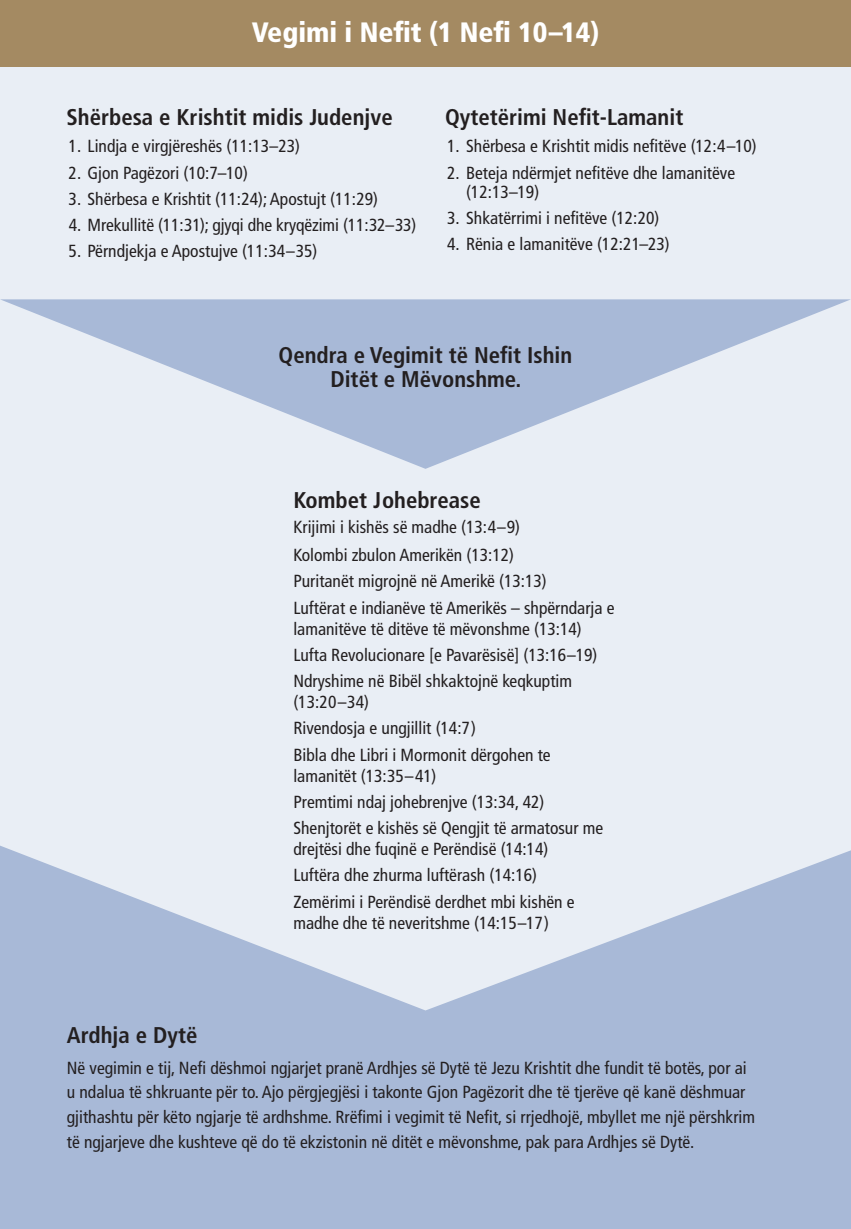
<style>
.page{position:relative;width:851px;height:1229px;background:#fff}
.page>*{position:absolute;margin:0;border:0;box-sizing:border-box;transform-origin:0 0}
.t1{font:900 condensed 28px "Frutigerlds Lat";color:#fff}
.TOPIC-1_title{font:700 condensed 22.75px "Frutigerlds Lat";color:#231f20}
.TOPIC-1_title_CENTER{font:700 condensed 22.75px/24.5px "Frutigerlds Lat";color:#231f20;text-align:center}
.TOPIC-1_para{font:condensed 17.5px/21px "Frutigerlds Lat";color:#231f20}
.TOPIC-1_para_first_L{font:condensed 17.5px/24.5px "Frutigerlds Lat";color:#231f20}
.DIAGM-LISTnmbr-1_par{font:condensed 17.5px/19.2px "Frutigerlds Lat";color:#231f20}
.TOPIC-1_para_first{font:condensed 17.5px "Frutigerlds Lat";color:#231f20}
</style>
<div class="page">
<div style="left:0;top:0;width:850px;height:1228px;background:#e9eef5"></div>
<svg style="left:0;top:299px;width:850px;height:170px"></svg>
<svg style="left:0;top:845px;width:850px;height:383px;fill:#a8b9d7"></svg>
<div style="left:0;top:0;width:850px;height:67px;background:#a48a62"></div>
<p class="t1" style="left:252px;top:11px;width:349px">Vegimi i Nefit (1 Nefi 10–14)</p>
<p class="TOPIC-1_title" style="left:66px;top:100px;width:328px">Shërbesa e Krishtit midis Judenjve</p>
<p class="DIAGM-LISTnmbr-1_par" style="left:69px;top:136px;width:233px">1. Lindja e virgjëreshës (11:13–23)</p>
<p class="DIAGM-LISTnmbr-1_par" style="left:69px;top:163px;width:181px">2. Gjon Pagëzori (10:7–10)</p>
<p class="DIAGM-LISTnmbr-1_par" style="left:69px;top:189px;width:311px">3. Shërbesa e Krishtit (11:24); Apostujt (11:29)</p>
<p class="DIAGM-LISTnmbr-1_par" style="left:69px;top:215px;width:349px">4. Mrekullitë (11:31); gjyqi dhe kryqëzimi (11:32–33)</p>
<p class="DIAGM-LISTnmbr-1_par" style="left:69px;top:241px;width:250px">5. Përndjekja e Apostujve (11:34–35)</p>
<p class="TOPIC-1_title" style="left:445px;top:100px;width:240px">Qytetërimi Nefit-Lamanit</p>
<p class="DIAGM-LISTnmbr-1_par" style="left:447px;top:136px;width:311px">1. Shërbesa e Krishtit midis nefitëve (12:4–10)</p>
<p class="DIAGM-LISTnmbr-1_par" style="left:466px;top:163px;width:270px;text-indent:-19px">2. Beteja ndërmjet nefitëve dhe lamanitëve (12:13–19)</p>
<p class="DIAGM-LISTnmbr-1_par" style="left:447px;top:208px;width:214px">3. Shkatërrimi i nefitëve (12:20)</p>
<p class="DIAGM-LISTnmbr-1_par" style="left:447px;top:234px;width:224px">4. Rënia e lamanitëve (12:21–23)</p>
<p class="TOPIC-1_title_CENTER" style="left:278px;top:342px;width:295px">Qendra e Vegimit të Nefit Ishin<br>Ditët e Mëvonshme.</p>
<p class="TOPIC-1_title" style="left:293px;top:482px;width:189px">Kombet Johebrease</p>
<p class="TOPIC-1_para_first" style="left:293px;top:513px;width:228px">Krijimi i kishës së madhe (13:4–9)</p>
<p class="TOPIC-1_para" style="left:293px;top:544px;width:222px">Kolombi zbulon Amerikën (13:12)</p>
<p class="TOPIC-1_para" style="left:293px;top:570px;width:255px">Puritanët migrojnë në Amerikë (13:13)</p>
<p class="TOPIC-1_para" style="left:293px;top:596px;width:322px">Luftërat e indianëve të Amerikës – shpërndarja e lamanitëve të ditëve të mëvonshme (13:14)</p>
<p class="TOPIC-1_para" style="left:293px;top:644px;width:305px">Lufta Revolucionare [e Pavarësisë] (13:16–19)</p>
<p class="TOPIC-1_para" style="left:293px;top:670px;width:280px">Ndryshime në Bibël shkaktojnë keqkuptim (13:20–34)</p>
<p class="TOPIC-1_para" style="left:293px;top:717px;width:184px">Rivendosja e ungjillit (14:7)</p>
<p class="TOPIC-1_para" style="left:293px;top:743px;width:259px">Bibla dhe Libri i Mormonit dërgohen te lamanitët (13:35–41)</p>
<p class="TOPIC-1_para" style="left:293px;top:791px;width:252px">Premtimi ndaj johebrenjve (13:34, 42)</p>
<p class="TOPIC-1_para" style="left:293px;top:817px;width:311px">Shenjtorët e kishës së Qengjit të armatosur me drejtësi dhe fuqinë e Perëndisë (14:14)</p>
<p class="TOPIC-1_para" style="left:293px;top:864px;width:245px">Luftëra dhe zhurma luftërash (14:16)</p>
<p class="TOPIC-1_para" style="left:293px;top:890px;width:283px">Zemërimi i Perëndisë derdhet mbi kishën e madhe dhe të neveritshme (14:15–17)</p>
<p class="TOPIC-1_title" style="left:67px;top:1018px;width:132px">Ardhja e Dytë</p>
<p class="TOPIC-1_para_first_L" style="left:67px;top:1055px;width:689px">Në vegimin e tij, Nefi dëshmoi ngjarjet pranë Ardhjes së Dytë të Jezu Krishtit dhe fundit të botës, por ai u ndalua të shkruante për to. Ajo përgjegjësi i takonte Gjon Pagëzorit dhe të tjerëve që kanë dëshmuar gjithashtu për këto ngjarje të ardhshme. Rrëfimi i vegimit të Nefit, si rrjedhojë, mbyllet me një përshkrim të ngjarjeve dhe kushteve që do të ekzistonin në ditët e mëvonshme, pak para Ardhjes së Dytë.</p>
</div>
